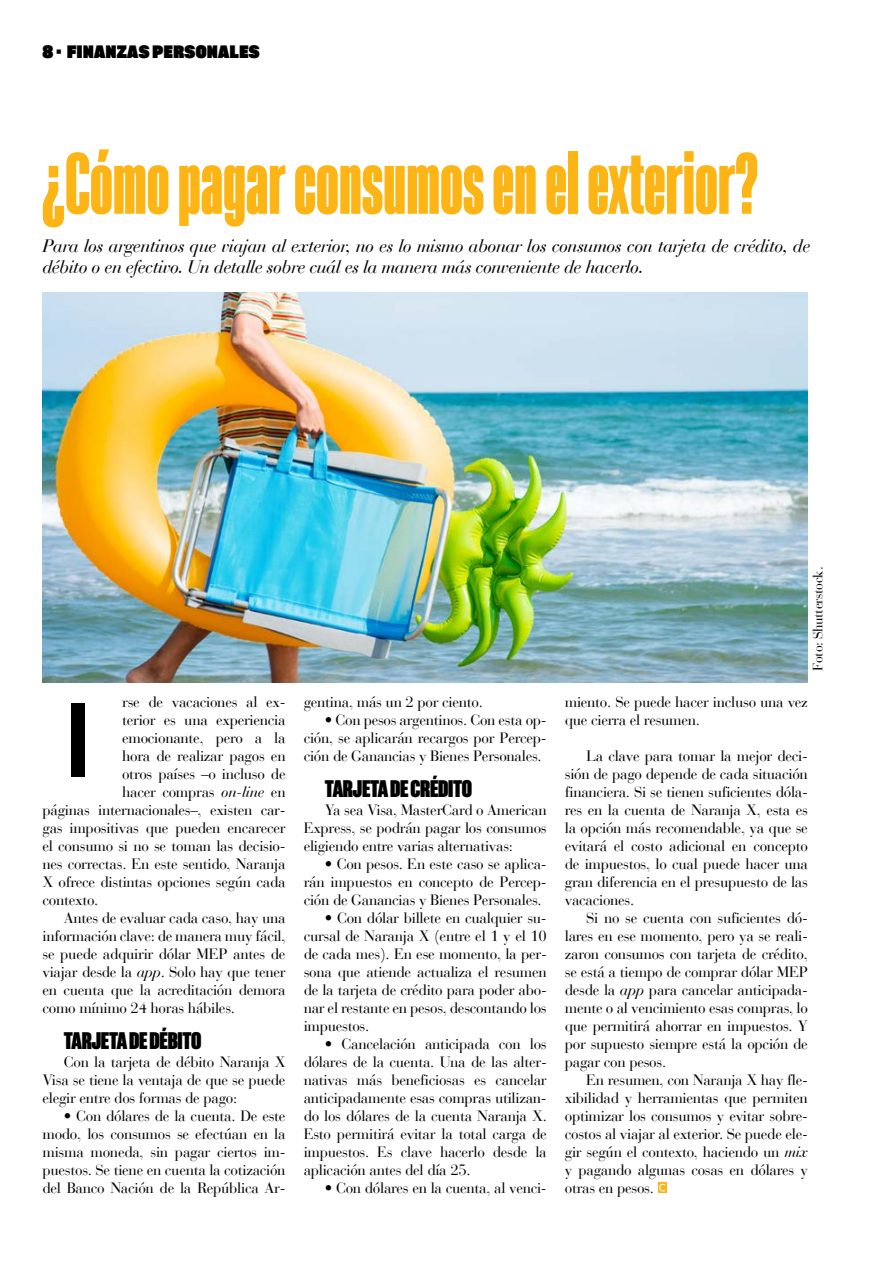
<style>
.page{position:relative;width:893px;height:1263px;background:#fff}
.page>*{position:absolute;margin:0;border:0;box-sizing:border-box;transform-origin:0 0}
.t1{font:105px "Akkordeon Eight";color:#000}
.t2{font:87px "Akkordeon Seven";color:#fcb515}
.t3{font:24px "Akkordeon Ten";letter-spacing:-.01em;color:#000}
.t4{font:italic 18px/21px "Bauer Bodoni LT";letter-spacing:-.03em;color:#000}
.t5{font:18px "Akkordeon Fourteen";letter-spacing:.025em;color:#000}
.t6{font:15px/18px "Bauer Bodoni LT";letter-spacing:-.02em;color:#000;text-align:justify}
.t7{font:13.5px "Bauer Bodoni LT";letter-spacing:-.025em;color:#000}
.s1{font-style:italic}
</style>
<div class="page">
<svg style="left:658px;top:1182px;width:9px;height:11px"></svg>
<svg style="left:659px;top:1184px;width:6px;height:7px"></svg>
<img style="left:42px;top:293px;width:766px;height:389px">
<p class="t5" style="left:43px;top:41px;width:219px">8 • FINANZAS PERSONALES</p>
<h2 class="t2" style="left:42px;top:135px;width:718px">¿Cómo pagar consumos en el exterior?</h2>
<p class="t4" style="left:42px;top:236px;width:769px">Para los argentinos que viajan al exterior, no es lo mismo abonar los consumos con tarjeta de crédito, de débito o en efectivo. Un detalle sobre cuál es la manera más conveniente de hacerlo.</p>
<p class="t6" style="left:122px;top:693px;width:165px">rse de vacaciones al ex-</p>
<p class="t6" style="left:122px;top:711px;width:165px">terior es una experiencia</p>
<p class="t6" style="left:122px;top:729px;width:165px">emocionante, pero a la</p>
<p class="t6" style="left:122px;top:747px;width:165px">hora de realizar pagos en</p>
<p class="t6" style="left:122px;top:765px;width:165px">otros países –o incluso de</p>
<p class="t6" style="left:122px;top:783px;width:165px">hacer compras <span class="s1">on-line</span> en</p>
<p class="t6" style="left:43px;top:801px;width:245px">páginas internacionales–, existen car-</p>
<p class="t6" style="left:43px;top:819px;width:245px">gas impositivas que pueden encarecer</p>
<p class="t6" style="left:43px;top:837px;width:245px">el consumo si no se toman las decisio-</p>
<p class="t6" style="left:43px;top:855px;width:245px">nes correctas. En este sentido, Naranja</p>
<p class="t6" style="left:43px;top:873px;width:245px">X ofrece distintas opciones según cada</p>
<p class="t6" style="left:43px;top:891px;width:57px">contexto.</p>
<p class="t6" style="left:64px;top:909px;width:223px">Antes de evaluar cada caso, hay una</p>
<p class="t6" style="left:43px;top:927px;width:245px">información clave: de manera muy fácil,</p>
<p class="t6" style="left:43px;top:945px;width:245px">se puede adquirir dólar MEP antes de</p>
<p class="t6" style="left:43px;top:963px;width:245px">viajar desde la <span class="s1">app</span>. Solo hay que tener</p>
<p class="t6" style="left:43px;top:981px;width:245px">en cuenta que la acreditación demora</p>
<p class="t6" style="left:43px;top:999px;width:194px">como mínimo 24 horas hábiles.</p>
<h3 class="t3" style="left:64px;top:1027px;width:139px">TARJETA DE DÉBITO</h3>
<p class="t6" style="left:43px;top:1053px;width:245px;text-indent:21px">Con la tarjeta de débito Naranja X Visa se tiene la ventaja de que se puede elegir entre dos formas de pago:</p>
<p class="t6" style="left:43px;top:1107px;width:245px;text-indent:21px">• Con dólares de la cuenta. De este modo, los consumos se efectúan en la misma moneda, sin pagar ciertos im&shy;puestos. Se tiene en cuenta la cotización del Banco Nación de la República Ar-</p>
<h1 class="t1" style="left:69px;top:681px;width:20px">I</h1>
<p class="t6" style="left:304px;top:693px;width:181px">gentina, más un 2 por ciento.</p>
<p class="t6" style="left:304px;top:711px;width:245px;text-indent:21px">• Con pesos argentinos. Con esta op&shy;ción, se aplicarán recargos por Percep&shy;ción de Ganancias y Bienes Personales.</p>
<h3 class="t3" style="left:325px;top:775px;width:149px">TARJETA DE CRÉDITO</h3>
<p class="t6" style="left:304px;top:801px;width:245px;text-indent:21px">Ya sea Visa, MasterCard o American Express, se podrán pagar los consumos eligiendo entre varias alternativas:</p>
<p class="t6" style="left:304px;top:855px;width:245px;text-indent:21px">• Con pesos. En este caso se aplica&shy;rán impuestos en concepto de Percep&shy;ción de Ganancias y Bienes Personales.</p>
<p class="t6" style="left:304px;top:909px;width:245px;text-indent:21px">• Con dólar billete en cualquier su&shy;cursal de Naranja X (entre el 1 y el 10 de cada mes). En ese momento, la per&shy;sona que atiende actualiza el resumen de la tarjeta de crédito para poder abo&shy;nar el restante en pesos, descontando los impuestos.</p>
<p class="t6" style="left:304px;top:1035px;width:245px;text-indent:21px">• Cancelación anticipada con los dólares de la cuenta. Una de las alter&shy;nativas más beneficiosas es cancelar anticipadamente esas compras utilizan&shy;do los dólares de la cuenta Naranja X.<br>Esto permitirá evitar la total carga de impuestos. Es clave hacerlo desde la aplicación antes del día 25.</p>
<p class="t6" style="left:325px;top:1179px;width:223px">• Con dólares en la cuenta, al venci-</p>
<p class="t7" style="left:810px;top:671px;width:106px;rotate:-90deg">Foto: Shutterstock.</p>
<p class="t6" style="left:565px;top:693px;width:245px">miento. Se puede hacer incluso una vez que cierra el resumen.</p>
<p class="t6" style="left:565px;top:747px;width:245px;text-indent:21px">La clave para tomar la mejor deci&shy;sión de pago depende de cada situación financiera. Si se tienen suficientes dóla&shy;res en la cuenta de Naranja X, esta es la opción más recomendable, ya que se evitará el costo adicional en concepto de impuestos, lo cual puede hacer una gran diferencia en el presupuesto de las vacaciones.</p>
<p class="t6" style="left:565px;top:909px;width:245px;text-indent:21px">Si no se cuenta con suficientes dó&shy;lares en ese momento, pero ya se reali&shy;zaron consumos con tarjeta de crédito, se está a tiempo de comprar dólar MEP desde la <span class="s1">app</span> para cancelar anticipada&shy;mente o al vencimiento esas compras, lo que permitirá ahorrar en impuestos. Y por supuesto siempre está la opción de pagar con pesos.</p>
<p class="t6" style="left:565px;top:1071px;width:245px;text-indent:21px">En resumen, con Naranja X hay fle&shy;xibilidad y herramientas que permiten optimizar los consumos y evitar sobre&shy;costos al viajar al exterior. Se puede ele&shy;gir según el contexto, haciendo un <span class="s1">mix </span>y pagando algunas cosas en dólares y otras en pesos.</p>
</div>
